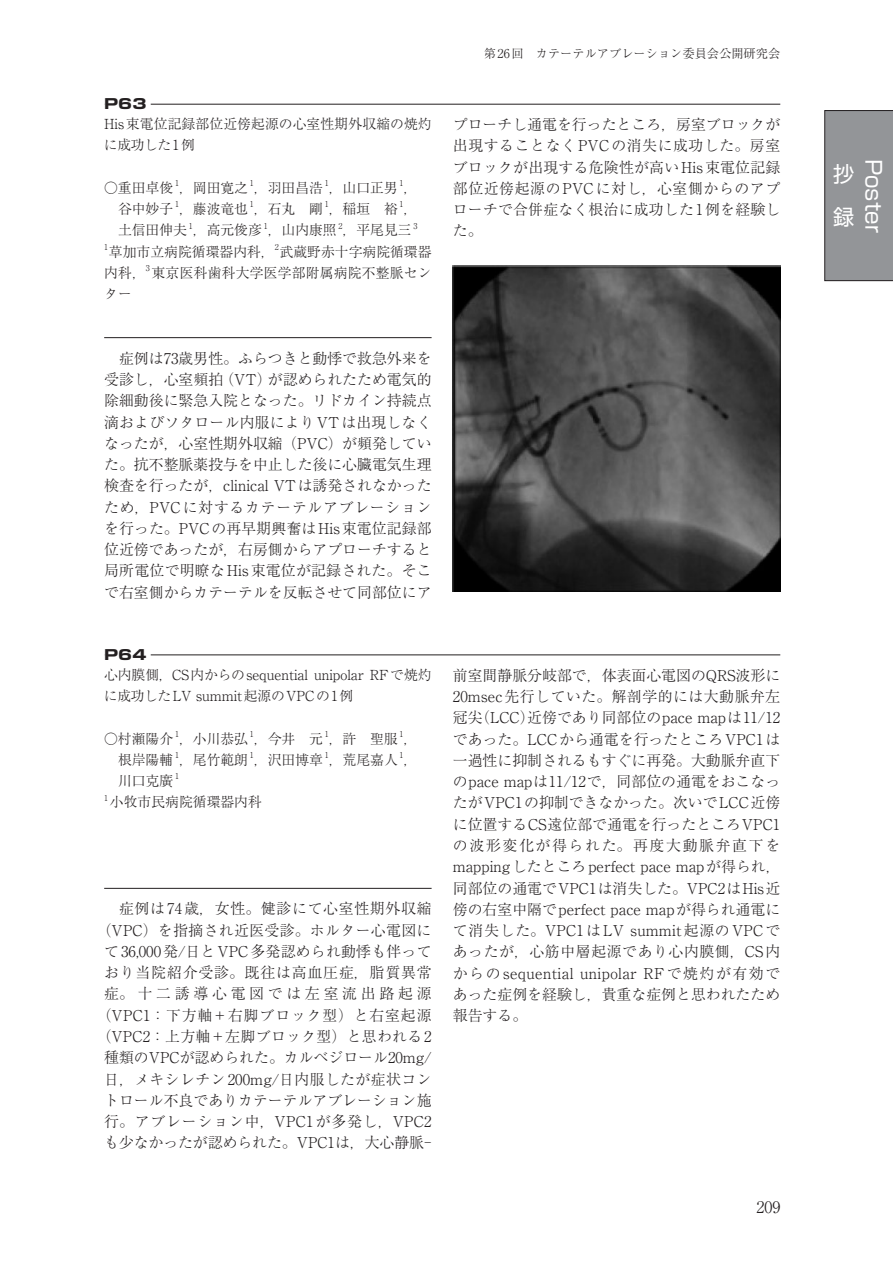
<style>
.page{position:relative;width:893px;height:1263px;background:#fff}
.page>*{position:absolute;margin:0;border:0;box-sizing:border-box;transform-origin:0 0}
.t1{font:21.3px "Shin Go Pro";color:#fff}
.t2{font:300 15.9px "Ryumin Pro";color:#231f20}
.t3{font:300 14.85px/21.3px "Ryumin Pro";letter-spacing:.015em;color:#231f20;text-align:justify}
.t4{font:300 13.8px/21.3px "Ryumin Pro";color:#231f20}
.t5{font:800 13.8px "Shin Go Pro";color:#231f20;scale:1.25 1}
.t6{font:300 12.15px "Ryumin Pro";color:#231f20}
.t7{font:300 8.1px "Ryumin Pro";color:#231f20}
</style>
<div class="page">
<hr style="left:104px;top:337px;width:328px;height:1px;background:#231f20">
<img style="left:453px;top:266px;width:327px;height:326px">
<hr style="left:104px;top:104px;width:676px;height:1px;background:#231f20">
<div style="left:104px;top:94px;width:47px;height:13px;background:#fff"></div>
<hr style="left:104px;top:888px;width:328px;height:1px;background:#231f20">
<hr style="left:104px;top:655px;width:676px;height:1px;background:#231f20">
<div style="left:104px;top:645px;width:47px;height:12px;background:#fff"></div>
<div style="left:824px;top:110px;width:69px;height:171px;background:#939598"></div>
<p class="t5" style="left:104px;top:93px;width:35px">P63</p>
<p class="t4" style="left:104px;top:112px;width:329px">His束電位記録部位近傍起源の心室性期外収縮の焼灼に成功した1例</p>
<p class="t4" style="left:104px;top:176px;width:315px">○重田卓俊，岡田寛之，羽田昌浩，山口正男，</p>
<p class="t7" style="left:175px;top:177px;width:6px">1</p>
<p class="t7" style="left:250px;top:177px;width:6px">1</p>
<p class="t7" style="left:325px;top:177px;width:6px">1</p>
<p class="t7" style="left:400px;top:177px;width:6px">1</p>
<p class="t4" style="left:118px;top:197px;width:301px">谷中妙子，藤波竜也，石丸　剛，稲垣　裕，</p>
<p class="t7" style="left:175px;top:198px;width:6px">1</p>
<p class="t7" style="left:250px;top:198px;width:6px">1</p>
<p class="t7" style="left:325px;top:198px;width:6px">1</p>
<p class="t7" style="left:400px;top:198px;width:6px">1</p>
<p class="t4" style="left:118px;top:218px;width:295px">土信田伸夫，高元俊彦，山内康照，平尾見三</p>
<p class="t7" style="left:189px;top:219px;width:6px">1</p>
<p class="t7" style="left:264px;top:219px;width:6px">1</p>
<p class="t7" style="left:339px;top:219px;width:6px">2</p>
<p class="t7" style="left:413px;top:219px;width:6px">3</p>
<p class="t7" style="left:275px;top:240px;width:6px">2</p>
<p class="t4" style="left:104px;top:261px;width:329px">内科，東京医科歯科大学医学部附属病院不整脈セン</p>
<p class="t7" style="left:104px;top:240px;width:6px">1</p>
<p class="t4" style="left:109px;top:240px;width:324px">草加市立病院循環器内科，武蔵野赤十字病院循環器</p>
<p class="t7" style="left:146px;top:262px;width:6px">3</p>
<p class="t4" style="left:104px;top:282px;width:29px">ター</p>
<p class="t3" style="left:104px;top:346px;width:329px;text-indent:15px">症例は73歳男性。ふらつきと動悸で救急外来を受診し，心室頻拍（VT）が認められたため電気的除細動後に緊急入院となった。リドカイン持続点滴およびソタロール内服によりVTは出現しなくなったが，心室性期外収縮（PVC）が頻発していた。抗不整脈薬投与を中止した後に心臓電気生理検査を行ったが，clinical VTは誘発されなかったため，PVCに対するカテーテルアブレーションを行った。PVCの再早期興奮はHis束電位記録部位近傍であったが，右房側からアプローチすると局所電位で明瞭なHis束電位が記録された。そこで右室側からカテーテルを反転させて同部位にア</p>
<p class="t5" style="left:104px;top:644px;width:35px">P64</p>
<p class="t4" style="left:104px;top:663px;width:329px">心内膜側，CS内からのsequential unipolar RFで焼灼に成功したLV summit起源のVPCの1例</p>
<p class="t4" style="left:104px;top:727px;width:315px">○村瀬陽介，小川恭弘，今井　元，許　聖服，</p>
<p class="t7" style="left:175px;top:727px;width:6px">1</p>
<p class="t7" style="left:250px;top:727px;width:6px">1</p>
<p class="t7" style="left:325px;top:727px;width:6px">1</p>
<p class="t7" style="left:400px;top:727px;width:6px">1</p>
<p class="t4" style="left:118px;top:748px;width:301px">根岸陽輔，尾竹範朗，沢田博章，荒尾嘉人，</p>
<p class="t7" style="left:175px;top:749px;width:6px">1</p>
<p class="t7" style="left:250px;top:749px;width:6px">1</p>
<p class="t7" style="left:325px;top:749px;width:6px">1</p>
<p class="t7" style="left:400px;top:749px;width:6px">1</p>
<p class="t4" style="left:118px;top:769px;width:57px">川口克廣</p>
<p class="t7" style="left:175px;top:770px;width:6px">1</p>
<p class="t7" style="left:104px;top:791px;width:6px">1</p>
<p class="t4" style="left:110px;top:790px;width:154px">小牧市民病院循環器内科</p>
<p class="t3" style="left:97px;top:897px;width:336px;text-align:right">症例は74歳，女性。健診にて心室性期外収縮（VPC）を指摘され近医受診。ホルター心電図にて36,000発/日とVPC多発認められ動悸も伴っており当院紹介受診。既往は高血圧症，脂質異常症。十二誘導心電図では左室流出路起源（VPC1：下方軸＋右脚ブロック型）と右室起源（VPC2：上方軸＋左脚ブロック型）と思われる2種類のVPCが認められた。カルベジロール20mg/日，メキシレチン200mg/日内服したが症状コントロール不良でありカテーテルアブレーション施行。アブレーション中，VPC1が多発し，VPC2も少なかったが認められた。VPC1は，大心静脈-</p>
<p class="t6" style="left:484px;top:43px;width:298px">第26回　カテーテルアブレーション委員会公開研究会</p>
<p class="t3" style="left:453px;top:113px;width:329px">プローチし通電を行ったところ，房室ブロックが出現することなくPVCの消失に成功した。房室ブロックが出現する危険性が高いHis束電位記録部位近傍起源のPVCに対し，心室側からのアプローチで合併症なく根治に成功した1例を経験した。</p>
<p class="t3" style="left:453px;top:663px;width:329px">前室間静脈分岐部で，体表面心電図のQRS波形に20msec先行していた。解剖学的には大動脈弁左冠尖（LCC）近傍であり同部位のpace mapは11/12であった。LCCから通電を行ったところVPC1は一過性に抑制されるもすぐに再発。大動脈弁直下のpace mapは11/12で，同部位の通電をおこなったがVPC1の抑制できなかった。次いでLCC近傍に位置するCS遠位部で通電を行ったところVPC1の波形変化が得られた。再度大動脈弁直下をmappingしたところperfect pace mapが得られ，同部位の通電でVPC1は消失した。VPC2はHis近傍の右室中隔でperfect pace mapが得られ通電にて消失した。VPC1はLV summit起源のVPCであったが，心筋中層起源であり心内膜側，CS内からのsequential unipolar RFで焼灼が有効であった症例を経験し，貴重な症例と思われたため報告する。</p>
<p class="t2" style="left:756px;top:1195px;width:25px">209</p>
<h1 class="t1" style="left:833px;top:157px;width:22px">抄</h1>
<h1 class="t1" style="left:891px;top:159px;width:75px;rotate:90deg">Poster</h1>
<h1 class="t1" style="left:833px;top:199px;width:22px">録</h1>
</div>
